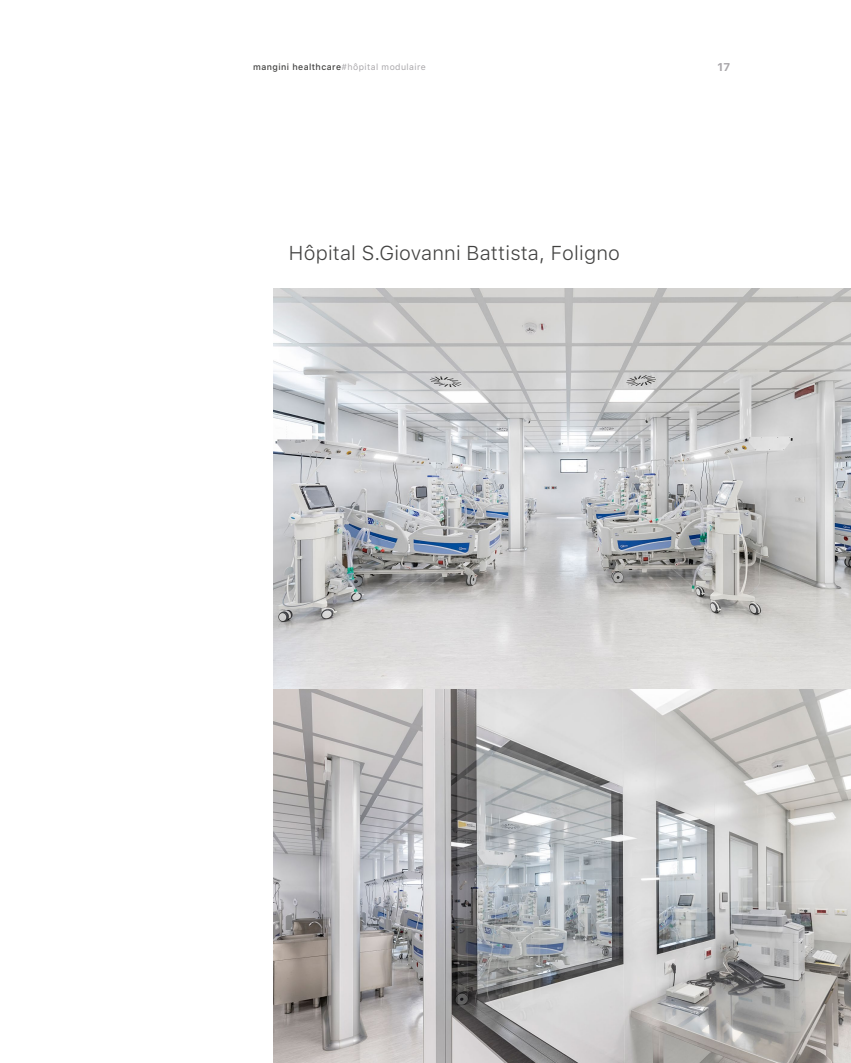
<style>
.page{position:relative;width:851px;height:1063px;background:#fff}
.page>*{position:absolute;margin:0;border:0;box-sizing:border-box;transform-origin:0 0}
.t1{font:300 20px "SFUI Text";letter-spacing:.01em;color:#424241}
.t2{font:700 11.25px "SFUI Text";color:#a9a7aa}
.t3{font:500 8.75px "SFUI Text";letter-spacing:.05em;color:#424241}
.s1{font-weight:400;color:#a9a7aa}
</style>
<div class="page">
<img style="left:273px;top:288px;width:577px;height:775px">
<p class="t3" style="left:253px;top:61px;width:174px">mangini healthcare<span class="s1">#hôpital modulaire</span></p>
<p class="t2" style="left:717px;top:59px;width:14px">17</p>
<h1 class="t1" style="left:289px;top:239px;width:332px">Hôpital S.Giovanni Battista, Foligno</h1>
</div>
